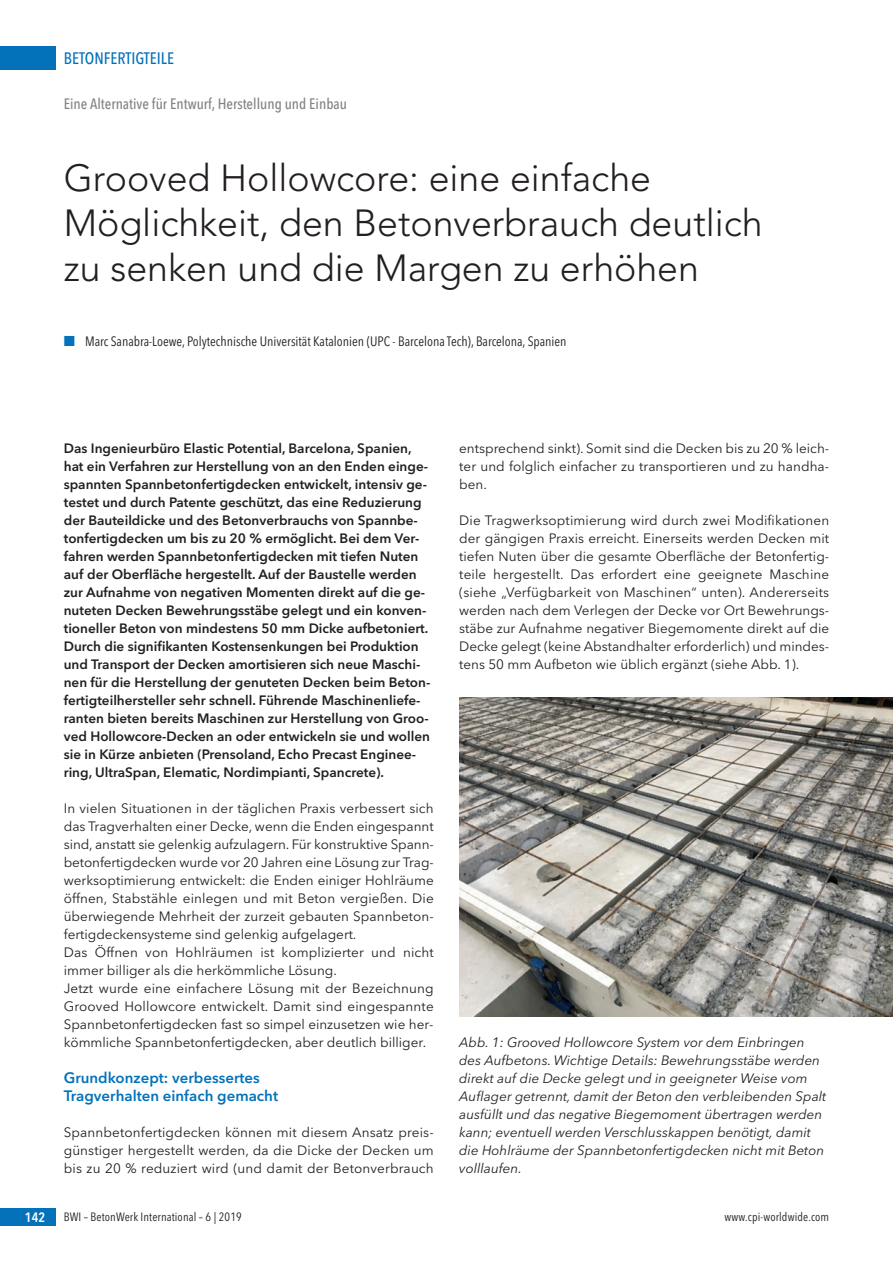
<style>
.page{position:relative;width:893px;height:1263px;background:#fff}
.page>*{position:absolute;margin:0;border:0;box-sizing:border-box;transform-origin:0 0}
.t1{font:300 37.5px/45px "Avenir";color:#231f20}
.t2{font:500 16.5px "Avenir Next Condensed";color:#0372bb}
.t3{font:600 15px/18px "Avenir Next";color:#0372bb}
.t4{font:500 15px "Avenir Next Condensed";color:#808285}
.t5{font:13.5px/18px "Avenir Next";color:#231f20;text-align:justify}
.t6{font:600 13.5px/18px "Avenir Next";color:#231f20}
.t7{font:italic 13.5px/18px "Avenir Next";color:#231f20}
.t8{font:13.5px "Avenir Next Condensed";color:#231f20}
.t9{font:600 13.5px "Avenir Next Condensed";color:#fff}
.t10{font:12px "Avenir Next Condensed";letter-spacing:.01em;color:#231f20}
.s1{font-family:"European Pi Three";color:#0372bb}
</style>
<div class="page">
<div style="left:0;top:47px;width:55px;height:23px;background:#0372bb"></div>
<div style="left:0;top:1208px;width:55px;height:18px;background:#0372bb"></div>
<img style="left:459px;top:697px;width:434px;height:319px">
<p class="t2" style="left:64px;top:51px;width:112px">BETONFERTIGTEILE</p>
<p class="t4" style="left:64px;top:97px;width:285px">Eine Alternative für Entwurf, Herstellung und Einbau</p>
<p class="t1" style="left:64px;top:158px;width:700px">Grooved Hollowcore: eine einfache<br>Möglichkeit, den Betonverbrauch deutlich zu senken und die Margen zu erhöhen</p>
<p class="t8" style="left:64px;top:336px;width:504px"><span class="s1">-</span> Marc Sanabra-Loewe, Polytechnische Universität Katalonien (UPC - Barcelona Tech), Barcelona, Spanien</p>
<p class="t6" style="left:64px;top:440px;width:368px">Das Ingenieurbüro Elastic Potential, Barcelona, Spanien, hat ein Verfahren zur Herstellung von an den Enden einge&shy;spannten Spannbetonfertigdecken entwickelt, intensiv ge&shy;testet und durch Patente geschützt, das eine Reduzierung der Bauteildicke und des Betonverbrauchs von Spannbe&shy;tonfertigdecken um bis zu 20 % ermöglicht. Bei dem Ver&shy;fahren werden Spannbetonfertigdecken mit tiefen Nuten auf der Oberfläche hergestellt. Auf der Baustelle werden zur Aufnahme von negativen Momenten direkt auf die ge&shy;nuteten Decken Bewehrungsstäbe gelegt und ein konven&shy;tioneller Beton von mindestens 50 mm Dicke aufbetoniert.<br>Durch die signifikanten Kostensenkungen bei Produktion und Transport der Decken amortisieren sich neue Maschi&shy;nen für die Herstellung der genuteten Decken beim Beton&shy;fertigteilhersteller sehr schnell. Führende Maschinenliefe&shy;ranten bieten bereits Maschinen zur Herstellung von Groo&shy;ved Hollowcore-Decken an oder entwickeln sie und wollen sie in Kürze anbieten (Prensoland, Echo Precast Enginee&shy;ring, UltraSpan, Elematic, Nordimpianti, Spancrete).</p>
<p class="t5" style="left:64px;top:800px;width:371px">In vielen Situationen in der täglichen Praxis verbessert sich das Tragverhalten einer Decke, wenn die Enden eingespannt sind, anstatt sie gelenkig aufzulagern. Für konstruktive Spann&shy;betonfertigdecken wurde vor 20 Jahren eine Lösung zur Trag&shy;werksoptimierung entwickelt: die Enden einiger Hohlräume öffnen, Stabstähle einlegen und mit Beton vergießen. Die überwiegende Mehrheit der zurzeit gebauten Spannbeton&shy;fertigdeckensysteme sind gelenkig aufgelagert.</p>
<p class="t5" style="left:64px;top:944px;width:371px">Das Öffnen von Hohlräumen ist komplizierter und nicht immer billiger als die herkömmliche Lösung.</p>
<p class="t5" style="left:64px;top:980px;width:371px">Jetzt wurde eine einfachere Lösung mit der Bezeichnung Grooved Hollowcore entwickelt. Damit sind eingespannte Spannbetonfertigdecken fast so simpel einzusetzen wie her&shy;kömmliche Spannbetonfertigdecken, aber deutlich billiger.</p>
<p class="t3" style="left:64px;top:1070px;width:216px">Grundkonzept: verbessertes<br>Tragverhalten einfach gemacht</p>
<p class="t5" style="left:64px;top:1124px;width:371px">Spannbetonfertigdecken können mit diesem Ansatz preis&shy;günstiger hergestellt werden, da die Dicke der Decken um bis zu 20 % reduziert wird (und damit der Betonverbrauch</p>
<p class="t5" style="left:459px;top:440px;width:371px">entsprechend sinkt). Somit sind die Decken bis zu 20 % leich&shy;ter und folglich einfacher zu transportieren und zu handha&shy;ben.</p>
<p class="t5" style="left:459px;top:512px;width:371px">Die Tragwerksoptimierung wird durch zwei Modifikationen der gängigen Praxis erreicht. Einerseits werden Decken mit tiefen Nuten über die gesamte Oberfläche der Betonfertig&shy;teile hergestellt. Das erfordert eine geeignete Maschine (siehe „Verfügbarkeit von Maschinen“ unten). Andererseits werden nach dem Verlegen der Decke vor Ort Bewehrungs&shy;stäbe zur Aufnahme negativer Biegemomente direkt auf die Decke gelegt (keine Abstandhalter erforderlich) und mindes&shy;tens 50 mm Aufbeton wie üblich ergänzt (siehe Abb. 1).</p>
<p class="t7" style="left:459px;top:1034px;width:369px">Abb. 1: Grooved Hollowcore System vor dem Einbringen des Aufbetons. Wichtige Details: Bewehrungsstäbe werden direkt auf die Decke gelegt und in geeigneter Weise vom Auflager getrennt, damit der Beton den verbleibenden Spalt ausfüllt und das negative Biegemoment übertragen werden kann; eventuell werden Verschlusskappen benötigt, damit die Hohlräume der Spannbetonfertigdecken nicht mit Beton volllaufen.</p>
<p class="t9" style="left:25px;top:1211px;width:22px">142</p>
<p class="t10" style="left:64px;top:1211px;width:179px">BWI – BetonWerk International – 6 | 2019</p>
<p class="t10" style="left:725px;top:1211px;width:106px">www.cpi-worldwide.com</p>
</div>
